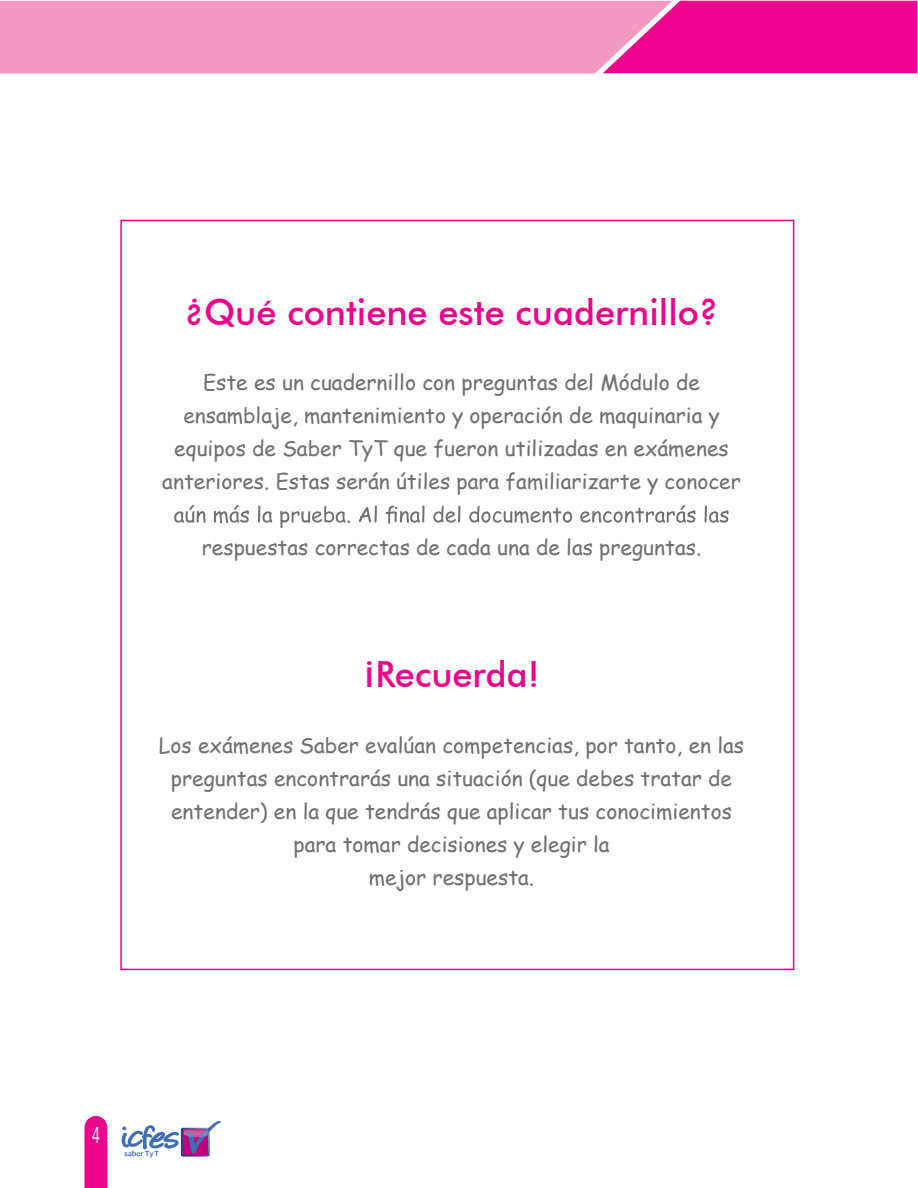
<style>
.page{position:relative;width:918px;height:1188px;background:#fff}
.page>*{position:absolute;margin:0;border:0;box-sizing:border-box;transform-origin:0 0}
.t1{font:500 36px "Futura BT";color:#ed028c}
.t2{font:300 condensed 22.5px "Futura BT";color:#fff}
.t3{font:21px/33px "Comic Sans MS";color:#717070;text-align:center}
.t4{font:7.05px "Arial Rounded MT Bold";color:#3f6eb3}
</style>
<div class="page">
<svg style="left:84px;top:1116px;width:23px;height:72px;background:#ed0f92"></svg>
<div style="left:672px;top:1px;width:245px;height:72px;background:#ed028c"></div>
<div style="left:0;top:1px;width:672px;height:73px;background:#f499c2"></div>
<svg style="left:122px;top:1120px;width:99px;height:37px"></svg>
<img style="left:184px;top:1130px;width:3px;height:7px">
<img style="left:187px;top:1129px;width:21px;height:8px">
<svg style="left:174px;top:505px;width:555px;height:23px"></svg>
<h1 class="t1" style="left:185px;top:290px;width:535px">¿Qué contiene este cuadernillo?</h1>
<p class="t3" style="left:162px;top:365px;width:580px">Este es un cuadernillo con preguntas del Módulo de ensamblaje, mantenimiento y operación de maquinaria y equipos de Saber TyT que fueron utilizadas en exámenes anteriores. Estas serán útiles para familiarizarte y conocer</p>
<p class="t3" style="left:202px;top:530px;width:501px">respuestas correctas de cada una de las preguntas.</p>
<h1 class="t1" style="left:364px;top:652px;width:177px">¡Recuerda!</h1>
<p class="t3" style="left:159px;top:728px;width:587px">Los exámenes Saber evalúan competencias, por tanto, en las preguntas encontrarás una situación (que debes tratar de entender) en la que tendrás que aplicar tus conocimientos para tomar decisiones y elegir la<br>mejor respuesta.</p>
<p class="t2" style="left:92px;top:1121px;width:10px">4</p>
<p class="t4" style="left:145px;top:1150px;width:15px">TyT</p>
</div>
